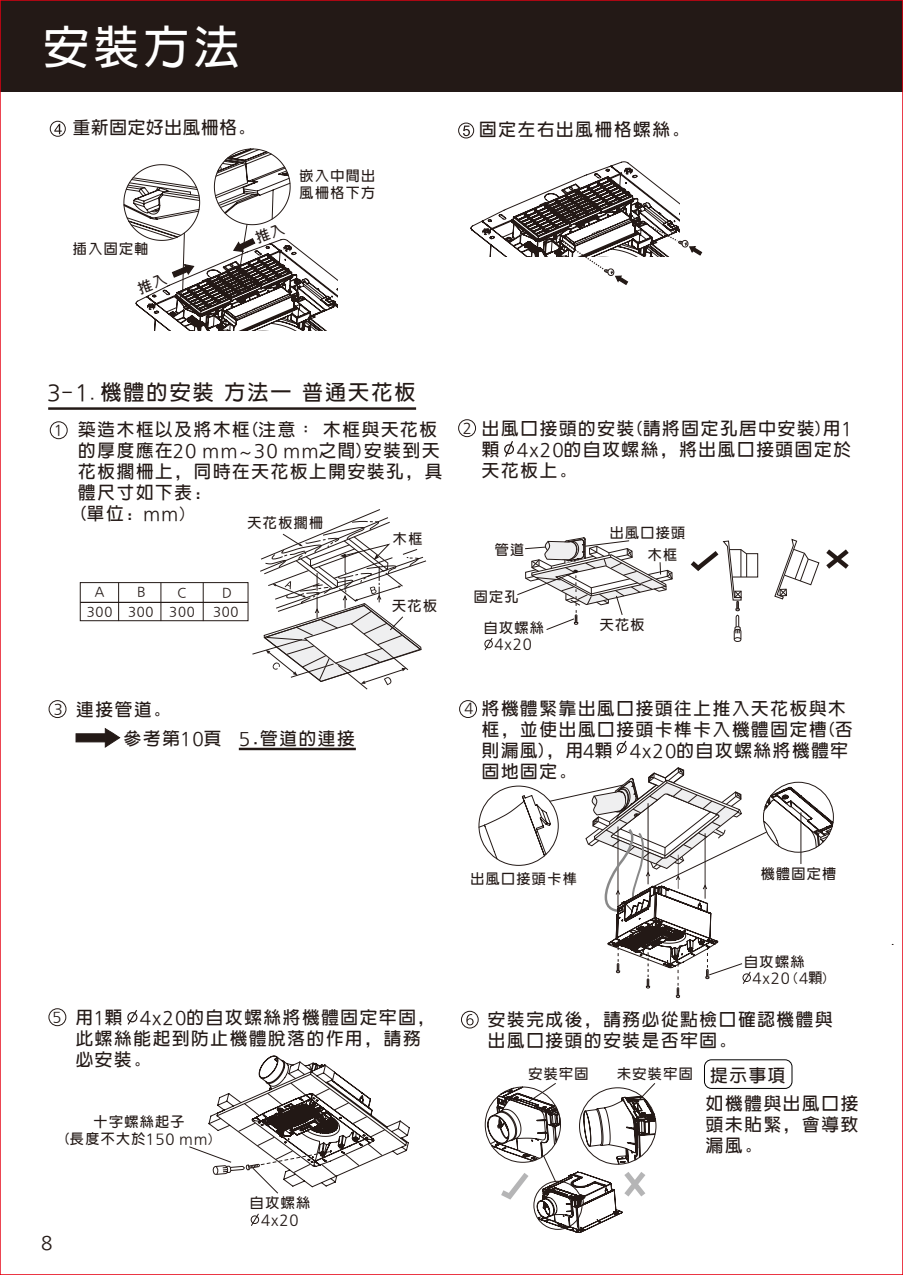
<style>
.page{position:relative;width:903px;height:1275px;background:#fff}
.page>*{position:absolute;margin:0;border:0;box-sizing:border-box;transform-origin:0 0}
.t1{font:700 45.5px "New Gothic";color:#fff}
.t2{font:700 21px "New Gothic";letter-spacing:.1em;color:#231916}
.t3{font:700 17.5px/21px "New Gothic";letter-spacing:.1em;color:#231916}
.t4{font:700 17.5px "New Gothic";letter-spacing:.05em;color:#231916}
.t5{font:17.5px "PUD Sans serif R";color:#231916}
.t6{font:700 14px/16.6px "New Gothic";letter-spacing:.1em;color:#231916;text-align:center}
.t7{font:14px "PUD Sans serif R";letter-spacing:.06em;color:#231916}
.t8{font:13.65px "PUD Sans serif R";color:#231916}
.t9{font:12.25px "PUD Sans serif R";letter-spacing:.06em;color:#231916}
.s1{font-family:"Sim Hei";font-weight:400}
.s2{font-family:"PUD Sans serif R";font-weight:400}
.s3{font-family:"PUD Sans serif R";font-weight:400;font-size:13.65px}
.s4{font-family:"Sim Hei"}
.s5{font-family:"New Gothic";font-weight:700}
.s6{font-family:"Sim Hei";font-weight:400;font-size:17.15px}
</style>
<div class="page">
<div style="left:0;top:0;width:903px;height:92px;background:#231916"></div>
<svg style="left:250px;top:1213px;width:10px;height:13px"></svg>
<div style="left:49px;top:1008px;width:17px;height:18px;border:1px solid #231916;border-radius:50%"></div>
<div style="left:461px;top:1011px;width:17px;height:17px;border:1px solid #231916;border-radius:50%"></div>
<svg style="left:466px;top:1014px;width:7px;height:11px"></svg>
<hr style="left:48px;top:407px;width:368px;height:3px;background:#231916">
<div style="left:50px;top:421px;width:18px;height:18px;border:1px solid #231916;border-radius:50%"></div>
<svg style="left:252px;top:509px;width:175px;height:181px"></svg>
<svg style="left:504px;top:441px;width:10px;height:16px"></svg>
<div style="left:458px;top:419px;width:18px;height:18px;border:1px solid #231916;border-radius:50%"></div>
<svg style="left:774px;top:538px;width:75px;height:62px"></svg>
<svg style="left:690px;top:540px;width:68px;height:102px"></svg>
<svg style="left:484px;top:638px;width:9px;height:13px"></svg>
<svg style="left:616px;top:740px;width:11px;height:16px"></svg>
<div style="left:459px;top:700px;width:18px;height:18px;border:1px solid #231916;border-radius:50%"></div>
<hr style="left:239px;top:748px;width:117px;height:2px;background:#231916">
<svg style="left:76px;top:728px;width:44px;height:20px"></svg>
<div style="left:49px;top:700px;width:17px;height:18px;border:1px solid #231916;border-radius:50%"></div>
<div style="left:50px;top:121px;width:16px;height:16px;border:1px solid #231916;border-radius:50%"></div>
<svg style="left:54px;top:124px;width:8px;height:10px"></svg>
<div style="left:458px;top:123px;width:16px;height:15px;border:1px solid #231916;border-radius:50%"></div>
<svg style="left:463px;top:126px;width:7px;height:10px"></svg>
<svg style="left:127px;top:1010px;width:11px;height:15px"></svg>
<div style="left:704px;top:1059px;width:88px;height:30px;border:1px solid #000;border-radius:7px"></div>
<svg style="left:517px;top:537px;width:156px;height:93px"></svg>
<div style="left:80px;top:582px;width:168px;height:39px;border:1px solid #231916"></div>
<hr style="left:80px;top:602px;width:168px;height:1px;background:#231916">
<hr style="left:118px;top:583px;width:1px;height:38px;background:#231916">
<hr style="left:160px;top:583px;width:1px;height:38px;background:#231916">
<hr style="left:203px;top:583px;width:1px;height:38px;background:#231916">
<svg style="left:478px;top:767px;width:355px;height:231px"></svg>
<svg style="left:189px;top:1055px;width:221px;height:139px"></svg>
<svg style="left:487px;top:1083px;width:169px;height:149px"></svg>
<svg style="left:470px;top:161px;width:233px;height:124px"></svg>
<svg style="left:123px;top:148px;width:214px;height:183px"></svg>
<h1 class="t1" style="left:44px;top:24px;width:197px">安裝方法</h1>
<p class="t4" style="left:73px;top:119px;width:184px">重新固定好出風柵格<span class="s1">。</span></p>
<p class="t3" style="left:479px;top:119px;width:211px">固定左右出風柵格螺絲<span class="s1">。</span></p>
<p class="t6" style="left:73px;top:240px;width:77px">插入固定軸</p>
<p class="t6" style="left:300px;top:167px;width:77px;text-align:left">嵌入中間出風柵格下方</p>
<p class="t2" style="left:47px;top:381px;width:370px"><span class="s2">3</span><span class="s1">-</span><span class="s2">1</span><span class="s1">.</span>機體的安裝 方法一 普通天花板</p>
<p class="t8" style="left:54px;top:423px;width:10px">1</p>
<p class="t3" style="left:78px;top:419px;width:363px">築造木框以及將木框(注意： 木框與天花板的厚度應在<span class="s2">20 mm 30 mm</span>之間)安裝到天</p>
<p class="t5" style="left:239px;top:451px;width:16px">~</p>
<p class="t3" style="left:78px;top:461px;width:365px">花板擱柵上<span class="s1">，</span>同時在天花板上開安裝孔<span class="s1">，</span>具體尺寸如下表<span class="s1">：<br></span>(單位<span class="s1">：</span><span class="s2">mm</span><span class="s1">)</span></p>
<p class="t6" style="left:248px;top:514px;width:77px">天花板擱柵</p>
<p class="t9" style="left:95px;top:586px;width:11px">A</p>
<p class="t9" style="left:137px;top:586px;width:10px">B</p>
<p class="t9" style="left:178px;top:586px;width:10px">C</p>
<p class="t9" style="left:222px;top:586px;width:11px">D</p>
<p class="t9" style="left:87px;top:605px;width:27px">300</p>
<p class="t9" style="left:128px;top:605px;width:27px">300</p>
<p class="t9" style="left:169px;top:605px;width:27px">300</p>
<p class="t9" style="left:213px;top:605px;width:27px">300</p>
<p class="t6" style="left:393px;top:531px;width:31px">木框</p>
<p class="t6" style="left:392px;top:598px;width:46px">天花板</p>
<p class="t8" style="left:463px;top:421px;width:10px">2</p>
<p class="t3" style="left:482px;top:417px;width:372px;text-align:justify">出風口接頭的安裝(請將固定孔居中安裝)用<span class="s2">1</span>顆 <span class="s2">4x20</span>的自攻螺絲<span class="s1">，</span>將出風口接頭固定於天花板上<span class="s1">。</span></p>
<p class="t6" style="left:495px;top:541px;width:31px">管道</p>
<p class="t6" style="left:610px;top:524px;width:77px">出風口接頭</p>
<p class="t6" style="left:648px;top:547px;width:31px">木框</p>
<p class="t6" style="left:474px;top:588px;width:46px">固定孔</p>
<p class="t6" style="left:484px;top:619px;width:62px">自攻螺絲</p>
<p class="t7" style="left:494px;top:637px;width:39px">4x20</p>
<p class="t6" style="left:600px;top:616px;width:46px">天花板</p>
<p class="t3" style="left:54px;top:699px;width:118px"><span class="s3">3</span> 連接管道<span class="s1">。</span></p>
<p class="t8" style="left:464px;top:702px;width:10px">4</p>
<p class="t3" style="left:124px;top:727px;width:232px">參考第<span class="s2">10</span>頁 <span class="s2">5</span>.管道的連接</p>
<p class="t3" style="left:482px;top:698px;width:373px">將機體緊靠出風口接頭往上推入天花板與木框<span class="s1">，</span>並使出風口接頭卡榫卡入機體固定槽(否則漏風)<span class="s1">，</span>用<span class="s2">4</span>顆 <span class="s2">4x20</span>的自攻螺絲將機體牢固地固定<span class="s1">。</span></p>
<p class="t6" style="left:470px;top:870px;width:108px">出風口接頭卡榫</p>
<p class="t6" style="left:761px;top:865px;width:77px">機體固定槽</p>
<p class="t6" style="left:744px;top:953px;width:62px">自攻螺絲</p>
<p class="t7" style="left:752px;top:971px;width:78px">4x20<span class="s4">(</span>4<span class="s5">顆</span><span class="s4">)</span></p>
<p class="t3" style="left:76px;top:1006px;width:360px">用<span class="s2">1</span>顆 <span class="s2">4x20</span>的自攻螺絲將機體固定牢固<span class="s6">，</span>此螺絲能起到防止機體脫落的作用<span class="s1">，</span>請務必安裝<span class="s6">。</span></p>
<p class="t8" style="left:53px;top:1010px;width:10px">5</p>
<p class="t3" style="left:488px;top:1009px;width:346px">安裝完成後<span class="s1">，</span>請務必從點檢口確認機體與出風口接頭的安裝是否牢固<span class="s1">。</span></p>
<p class="t3" style="left:710px;top:1064px;width:77px">提示事項</p>
<p class="t6" style="left:617px;top:1065px;width:77px">未安裝牢固</p>
<p class="t6" style="left:528px;top:1066px;width:62px">安裝牢固</p>
<p class="t6" style="left:63px;top:1113px;width:154px">十字螺絲起子<br>(長度不大於<span class="s2">150 mm</span><span class="s1">)</span></p>
<p class="t5" style="left:41px;top:1234px;width:13px">8</p>
<p class="t6" style="left:250px;top:1195px;width:62px">自攻螺絲</p>
<p class="t7" style="left:261px;top:1212px;width:39px">4x20</p>
<p class="t3" style="left:706px;top:1093px;width:154px;text-align:justify">如機體與出風口接頭未貼緊<span class="s1">，</span>會導致漏風<span class="s1">。</span></p>
</div>
